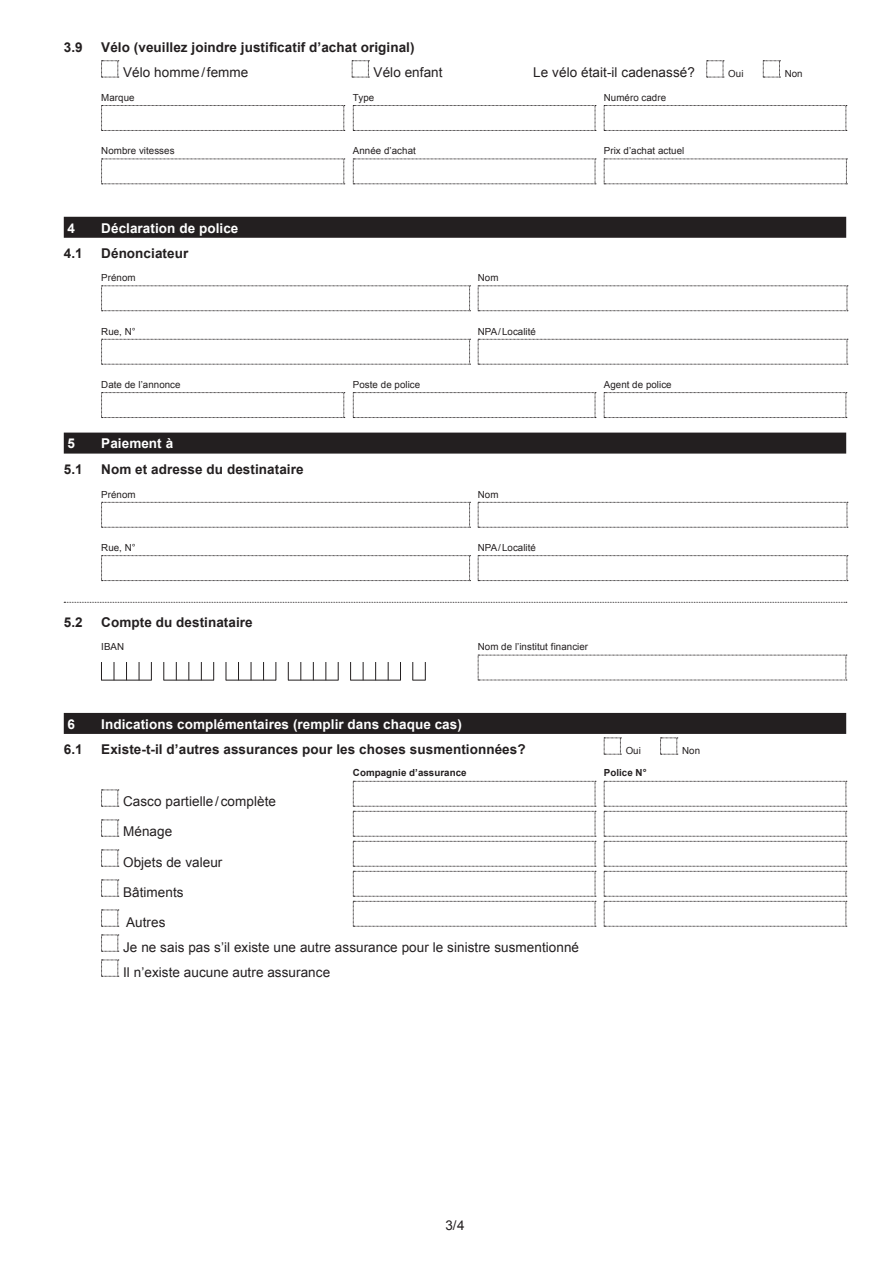
<style>
.page{position:relative;width:893px;height:1263px;background:#fff}
.page>*{position:absolute;margin:0;border:0;box-sizing:border-box;transform-origin:0 0}
.t1{font:13.5px/25px "Arial";letter-spacing:.005em;color:#231f20}
.t2{font:700 13.5px "Arial";letter-spacing:.005em;color:#231f20}
.t3{font:700 13.5px "Arial";letter-spacing:.005em;color:#fff}
.t4{font:9.75px "Arial";letter-spacing:.005em;color:#231f20}
.t5{font:700 9.75px "Arial";letter-spacing:.005em;color:#231f20}
</style>
<div class="page">
<div style="left:64px;top:217px;width:782px;height:21px;background:#231f20"></div>
<div style="left:64px;top:433px;width:782px;height:21px;background:#231f20"></div>
<svg style="left:64px;top:602px;width:783px;height:1px"></svg>
<div style="left:64px;top:713px;width:782px;height:21px;background:#231f20"></div>
<svg style="left:101px;top:60px;width:18px;height:18px"></svg>
<svg style="left:352px;top:60px;width:17px;height:18px"></svg>
<svg style="left:706px;top:60px;width:18px;height:18px"></svg>
<svg style="left:763px;top:60px;width:17px;height:18px"></svg>
<svg style="left:101px;top:105px;width:244px;height:26px"></svg>
<svg style="left:353px;top:105px;width:243px;height:26px"></svg>
<svg style="left:604px;top:105px;width:243px;height:26px"></svg>
<svg style="left:101px;top:159px;width:244px;height:26px"></svg>
<svg style="left:353px;top:159px;width:243px;height:26px"></svg>
<svg style="left:604px;top:159px;width:243px;height:26px"></svg>
<svg style="left:101px;top:286px;width:370px;height:25px"></svg>
<svg style="left:478px;top:286px;width:370px;height:25px"></svg>
<svg style="left:101px;top:339px;width:370px;height:26px"></svg>
<svg style="left:478px;top:339px;width:370px;height:26px"></svg>
<svg style="left:101px;top:392px;width:244px;height:26px"></svg>
<svg style="left:353px;top:392px;width:243px;height:26px"></svg>
<svg style="left:604px;top:392px;width:243px;height:26px"></svg>
<svg style="left:101px;top:502px;width:370px;height:26px"></svg>
<svg style="left:478px;top:502px;width:370px;height:26px"></svg>
<svg style="left:101px;top:555px;width:370px;height:26px"></svg>
<svg style="left:478px;top:555px;width:370px;height:26px"></svg>
<hr style="left:101px;top:680px;width:51px;height:1px;background:#231f20">
<svg style="left:101px;top:662px;width:1px;height:18px"></svg>
<svg style="left:114px;top:662px;width:1px;height:18px"></svg>
<svg style="left:126px;top:662px;width:1px;height:18px"></svg>
<svg style="left:139px;top:662px;width:1px;height:18px"></svg>
<svg style="left:151px;top:662px;width:1px;height:18px"></svg>
<hr style="left:164px;top:680px;width:50px;height:1px;background:#231f20">
<svg style="left:164px;top:662px;width:1px;height:18px"></svg>
<svg style="left:176px;top:662px;width:1px;height:18px"></svg>
<svg style="left:189px;top:662px;width:1px;height:18px"></svg>
<svg style="left:201px;top:662px;width:1px;height:18px"></svg>
<svg style="left:213px;top:662px;width:1px;height:18px"></svg>
<hr style="left:226px;top:680px;width:50px;height:1px;background:#231f20">
<svg style="left:226px;top:662px;width:1px;height:18px"></svg>
<svg style="left:238px;top:662px;width:1px;height:18px"></svg>
<svg style="left:251px;top:662px;width:1px;height:18px"></svg>
<svg style="left:263px;top:662px;width:1px;height:18px"></svg>
<svg style="left:276px;top:662px;width:1px;height:18px"></svg>
<hr style="left:288px;top:680px;width:50px;height:1px;background:#231f20">
<svg style="left:288px;top:662px;width:1px;height:18px"></svg>
<svg style="left:301px;top:662px;width:1px;height:18px"></svg>
<svg style="left:313px;top:662px;width:1px;height:18px"></svg>
<svg style="left:326px;top:662px;width:1px;height:18px"></svg>
<svg style="left:338px;top:662px;width:1px;height:18px"></svg>
<hr style="left:350px;top:680px;width:51px;height:1px;background:#231f20">
<svg style="left:350px;top:662px;width:1px;height:18px"></svg>
<svg style="left:363px;top:662px;width:1px;height:18px"></svg>
<svg style="left:375px;top:662px;width:1px;height:18px"></svg>
<svg style="left:388px;top:662px;width:1px;height:18px"></svg>
<svg style="left:400px;top:662px;width:1px;height:18px"></svg>
<svg style="left:412px;top:662px;width:14px;height:19px"></svg>
<svg style="left:478px;top:655px;width:369px;height:26px"></svg>
<svg style="left:604px;top:738px;width:17px;height:17px"></svg>
<svg style="left:660px;top:738px;width:18px;height:17px"></svg>
<svg style="left:101px;top:790px;width:18px;height:17px"></svg>
<svg style="left:101px;top:820px;width:18px;height:17px"></svg>
<svg style="left:101px;top:850px;width:18px;height:17px"></svg>
<svg style="left:101px;top:880px;width:18px;height:17px"></svg>
<svg style="left:101px;top:910px;width:18px;height:17px"></svg>
<svg style="left:353px;top:781px;width:243px;height:146px"></svg>
<svg style="left:604px;top:781px;width:243px;height:146px"></svg>
<svg style="left:101px;top:935px;width:18px;height:17px"></svg>
<svg style="left:101px;top:960px;width:18px;height:17px"></svg>
<p class="t2" style="left:64px;top:39px;width:20px">3.9</p>
<p class="t2" style="left:101px;top:39px;width:315px">Vélo (veuillez joindre justificatif d’achat original)</p>
<p class="t1" style="left:123px;top:60px;width:127px">Vélo homme/femme</p>
<p class="t1" style="left:374px;top:60px;width:70px">Vélo enfant</p>
<p class="t1" style="left:533px;top:60px;width:163px">Le vélo était-il cadenassé?</p>
<p class="t4" style="left:728px;top:68px;width:17px">Oui</p>
<p class="t4" style="left:785px;top:68px;width:19px">Non</p>
<p class="t4" style="left:101px;top:91px;width:35px">Marque</p>
<p class="t4" style="left:353px;top:91px;width:23px">Type</p>
<p class="t4" style="left:604px;top:91px;width:64px">Numéro cadre</p>
<p class="t4" style="left:101px;top:144px;width:75px">Nombre vitesses</p>
<p class="t4" style="left:353px;top:144px;width:64px">Année d’achat</p>
<p class="t4" style="left:604px;top:144px;width:82px">Prix d’achat actuel</p>
<p class="t3" style="left:68px;top:219px;width:9px">4</p>
<p class="t3" style="left:101px;top:219px;width:139px">Déclaration de police</p>
<p class="t2" style="left:64px;top:244px;width:20px">4.1</p>
<p class="t2" style="left:101px;top:244px;width:89px">Dénonciateur</p>
<p class="t4" style="left:101px;top:271px;width:36px">Prénom</p>
<p class="t4" style="left:478px;top:271px;width:22px">Nom</p>
<p class="t4" style="left:101px;top:325px;width:36px">Rue, N°</p>
<p class="t4" style="left:478px;top:325px;width:60px">NPA/Localité</p>
<p class="t4" style="left:101px;top:378px;width:81px">Date de l’annonce</p>
<p class="t4" style="left:353px;top:378px;width:69px">Poste de police</p>
<p class="t4" style="left:604px;top:378px;width:69px">Agent de police</p>
<p class="t3" style="left:68px;top:435px;width:9px">5</p>
<p class="t3" style="left:101px;top:435px;width:73px">Paiement à</p>
<p class="t2" style="left:64px;top:460px;width:20px">5.1</p>
<p class="t2" style="left:101px;top:460px;width:204px">Nom et adresse du destinataire</p>
<p class="t4" style="left:101px;top:488px;width:36px">Prénom</p>
<p class="t4" style="left:478px;top:488px;width:22px">Nom</p>
<p class="t4" style="left:101px;top:541px;width:36px">Rue, N°</p>
<p class="t4" style="left:478px;top:541px;width:60px">NPA/Localité</p>
<p class="t2" style="left:64px;top:613px;width:20px">5.2</p>
<p class="t2" style="left:101px;top:613px;width:153px">Compte du destinataire</p>
<p class="t4" style="left:101px;top:641px;width:24px">IBAN</p>
<p class="t4" style="left:478px;top:641px;width:112px">Nom de l’institut financier</p>
<p class="t3" style="left:68px;top:715px;width:9px">6</p>
<p class="t3" style="left:101px;top:715px;width:362px">Indications complémentaires (remplir dans chaque cas)</p>
<p class="t2" style="left:64px;top:741px;width:20px">6.1</p>
<p class="t2" style="left:101px;top:741px;width:426px">Existe-t-il d’autres assurances pour les choses susmentionnées?</p>
<p class="t4" style="left:626px;top:745px;width:17px">Oui</p>
<p class="t4" style="left:682px;top:745px;width:19px">Non</p>
<p class="t5" style="left:353px;top:767px;width:115px">Compagnie d’assurance</p>
<p class="t5" style="left:604px;top:767px;width:44px">Police N°</p>
<p class="t1" style="left:123px;top:789px;width:154px">Casco partielle/ complète</p>
<p class="t1" style="left:123px;top:819px;width:51px">Ménage</p>
<p class="t1" style="left:123px;top:849px;width:101px">Objets de valeur</p>
<p class="t1" style="left:123px;top:879px;width:62px">Bâtiments</p>
<p class="t1" style="left:123px;top:909px;width:458px">Autres<br>Je ne sais pas s’il existe une autre assurance pour le sinistre susmentionné<br>Il n’existe aucune autre assurance</p>
<p class="t1" style="left:445px;top:1213px;width:21px">3/4</p>
</div>
